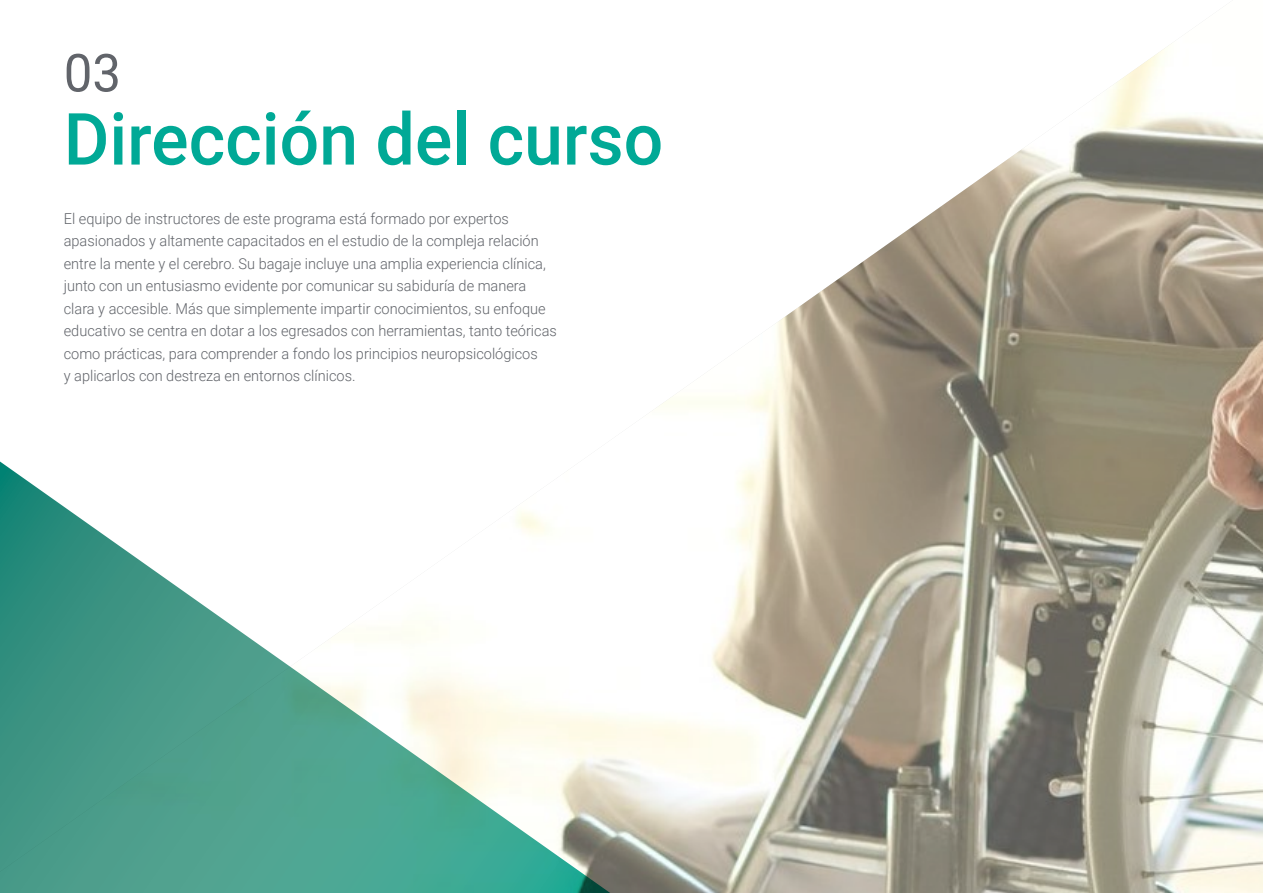
<style>
.page{position:relative;width:1263px;height:893px;background:#fff}
.page>*{position:absolute;margin:0;border:0;box-sizing:border-box;transform-origin:0 0}
.t1{font:500 72px "Roboto";color:#00a996}
.t2{font:52.5px "Roboto";color:#61646a}
.t3{font:300 15px/22.5px "Roboto";color:#61646a}
</style>
<div class="page">
<img style="left:640px;top:43px;width:623px;height:850px">
<svg style="left:0;top:461px;width:640px;height:432px"></svg>
<h2 class="t2" style="left:64px;top:36px;width:59px">03</h2>
<h1 class="t1" style="left:64px;top:89px;width:601px">Dirección del curso</h1>
<p class="t3" style="left:64px;top:207px;width:495px">El equipo de instructores de este programa está formado por expertos apasionados y altamente capacitados en el estudio de la compleja relación entre la mente y el cerebro. Su bagaje incluye una amplia experiencia clínica, junto con un entusiasmo evidente por comunicar su sabiduría de manera clara y accesible. Más que simplemente impartir conocimientos, su enfoque educativo se centra en dotar a los egresados con herramientas, tanto teóricas como prácticas, para comprender a fondo los principios neuropsicológicos<br>y aplicarlos con destreza en entornos clínicos.</p>
</div>
